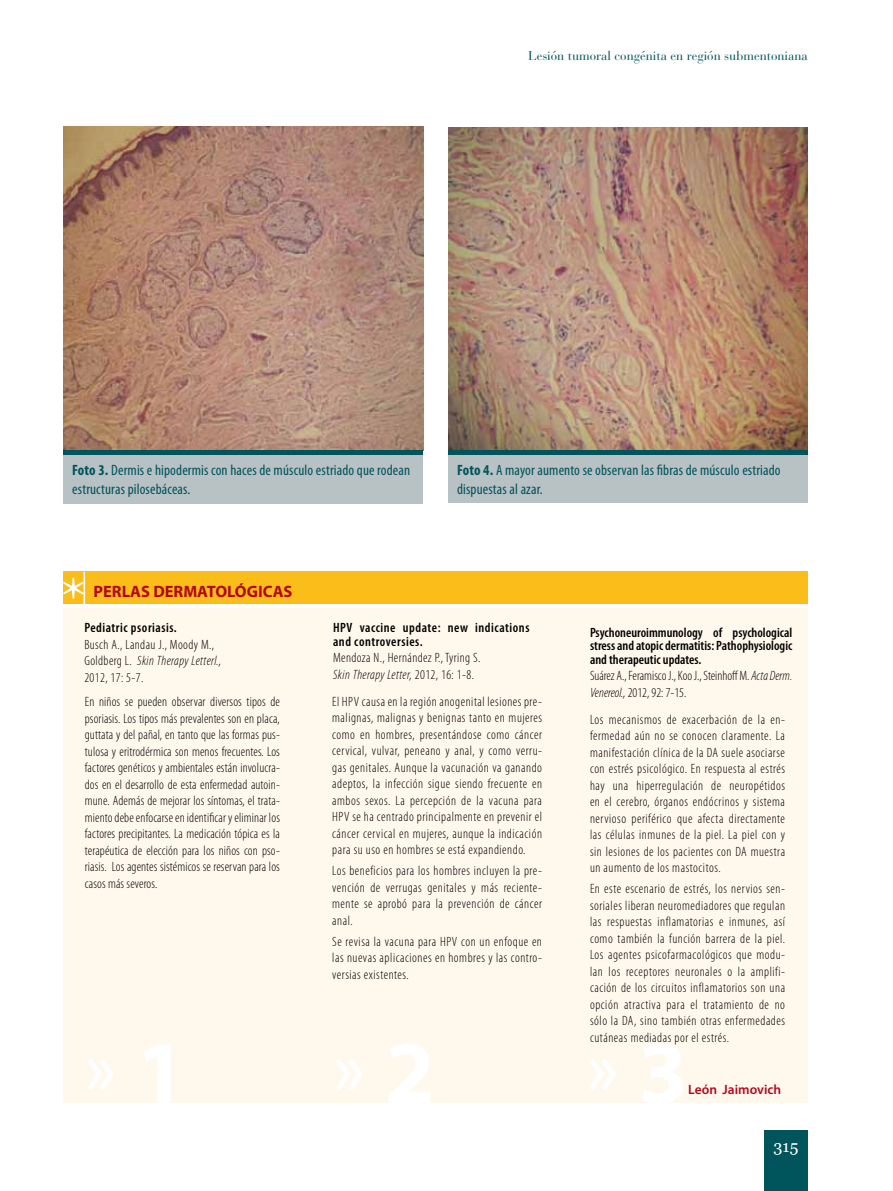
<style>
.page{position:relative;width:893px;height:1191px;background:#fff}
.page>*{position:absolute;margin:0;border:0;box-sizing:border-box;transform-origin:0 0}
.t1{font:700 16.5px "Myriad Pro";color:#b3071b}
.t2{font:16.5px "Georgia";color:#fff}
.t3{font:condensed 15px/18.8px "Myriad Pro";letter-spacing:.01em;color:#00545b}
.t4{font:300 condensed 13.5px/16.5px "Myriad Pro";letter-spacing:.04em;color:#000;text-align:justify}
.t5{font:600 condensed 13.5px/13.5px "Myriad Pro";letter-spacing:.03em;color:#000}
.t6{font:300 condensed 13.5px/16.5px "Myriad Pro";color:#000}
.t7{font:600 13.5px "Myriad Pro";color:#b3071b}
.t8{font:12.75px "Bauer Bodoni";color:#00545b}
.s1{font-weight:700}
.s2{font-style:italic}
</style>
<div class="page">
<div style="left:764px;top:1130px;width:44px;height:61px;background:#00545b"></div>
<img style="left:64px;top:126px;width:359px;height:324px">
<img style="left:449px;top:128px;width:359px;height:322px">
<div style="left:64px;top:454px;width:359px;height:50px;background:#b8c1c4"></div>
<div style="left:449px;top:454px;width:359px;height:49px;background:#b8c1c4"></div>
<hr style="left:64px;top:450px;width:359px;height:4px;background:#00545b">
<hr style="left:449px;top:450px;width:359px;height:4px;background:#00545b">
<div style="left:64px;top:608px;width:744px;height:494px;background:#fff9ed"></div>
<div style="left:64px;top:571px;width:744px;height:33px;background:#fbbd1a"></div>
<svg style="left:63px;top:577px;width:21px;height:21px"></svg>
<hr style="left:84px;top:571px;width:1px;height:35px;background:#fff">
<p class="t8" style="left:649px;top:47px;width:160px">Pl ca e itematosa en hombro</p>
<p class="t8" style="left:528px;top:48px;width:281px">Lesión tumoral congénita en región submentoniana</p>
<p class="t3" style="left:72px;top:461px;width:339px"><span class="s1">Foto 3.</span> Dermis e hipodermis con haces de músculo estriado que rodean estructuras pilosebáceas.</p>
<p class="t3" style="left:457px;top:460px;width:325px"><span class="s1">Foto 4.</span> A mayor aumento se observan las fibras de músculo estriado dispuestas al azar.</p>
<p class="t1" style="left:94px;top:580px;width:200px">PERLAS DERMATOLÓGICAS</p>
<p class="t5" style="left:84px;top:620px;width:94px">Pediatric psoriasis.</p>
<p class="t4" style="left:84px;top:636px;width:139px;text-align:left">Busch A., Landau J., Moody M.,<br>Goldberg L. <span class="s2">Skin Therapy Letterl.,<br></span>2012, 17: 5-7.</p>
<p class="t4" style="left:85px;top:693px;width:197px">En niños se pueden observar diversos tipos de psoriasis. Los tipos más prevalentes son en placa, guttata y del pañal, en tanto que las formas pus&shy;tulosa y eritrodérmica son menos frecuentes. Los factores genéticos y ambientales están involucra&shy;dos en el desarrollo de esta enfermedad autoin&shy;mune. Además de mejorar los síntomas, el trata&shy;miento debe enfocarse en identificar y eliminar los factores precipitantes. La medicación tópica es la terapéutica de elección para los niños con pso&shy;riasis. Los agentes sistémicos se reservan para los casos más severos.</p>
<p class="t5" style="left:333px;top:620px;width:198px">HPV vaccine update: new indications and controversies.</p>
<p class="t4" style="left:333px;top:649px;width:149px">Mendoza N., Hernández P., Tyring S.<br><span class="s2">Skin Therapy Letter,</span> 2012, 16: 1-8.</p>
<p class="t4" style="left:332px;top:693px;width:211px">El HPV causa en la región anogenital lesiones pre&shy;malignas, malignas y benignas tanto en mujeres como en hombres, presentándose como cáncer cervical, vulvar, peneano y anal, y como verru&shy;gas genitales. Aunque la vacunación va ganando adeptos, la infección sigue siendo frecuente en ambos sexos. La percepción de la vacuna para HPV se ha centrado principalmente en prevenir el cáncer cervical en mujeres, aunque la indicación para su uso en hombres se está expandiendo.</p>
<p class="t4" style="left:332px;top:862px;width:211px">Los beneficios para los hombres incluyen la pre&shy;vención de verrugas genitales y más reciente&shy;mente se aprobó para la prevención de cáncer anal.</p>
<p class="t4" style="left:332px;top:933px;width:211px">Se revisa la vacuna para HPV con un enfoque en las nuevas aplicaciones en hombres y las contro&shy;versias existentes.</p>
<p class="t5" style="left:590px;top:625px;width:204px;text-align:justify">Psychoneuroimmunology of psychological stress and atopic dermatitis: Pathophysiologic and therapeutic updates.</p>
<p class="t6" style="left:590px;top:667px;width:204px">Suárez A., Feramisco J., Koo J., Steinhoff M. <span class="s2">Acta Derm.<br>Venereol.,</span> 2012, 92: 7-15.</p>
<p class="t4" style="left:590px;top:711px;width:197px">Los mecanismos de exacerbación de la en&shy;fermedad aún no se conocen claramente. La manifestación clínica de la DA suele asociarse con estrés psicológico. En respuesta al estrés hay una hiperregulación de neuropétidos en el cerebro, órganos endócrinos y sistema nervioso periférico que afecta directamente las células inmunes de la piel. La piel con y sin lesiones de los pacientes con DA muestra un aumento de los mastocitos.</p>
<p class="t4" style="left:590px;top:880px;width:197px">En este escenario de estrés, los nervios sen&shy;soriales liberan neuromediadores que regulan las respuestas inflamatorias e inmunes, así como también la función barrera de la piel.<br>Los agentes psicofarmacológicos que modu&shy;lan los receptores neuronales o la amplifi&shy;cación de los circuitos inflamatorios son una opción atractiva para el tratamiento de no sólo la DA, sino también otras enfermedades cutáneas mediadas por el estrés.</p>
<p class="t7" style="left:688px;top:1080px;width:95px">León Jaimovich</p>
<p class="t2" style="left:773px;top:1136px;width:26px">315</p>
</div>
